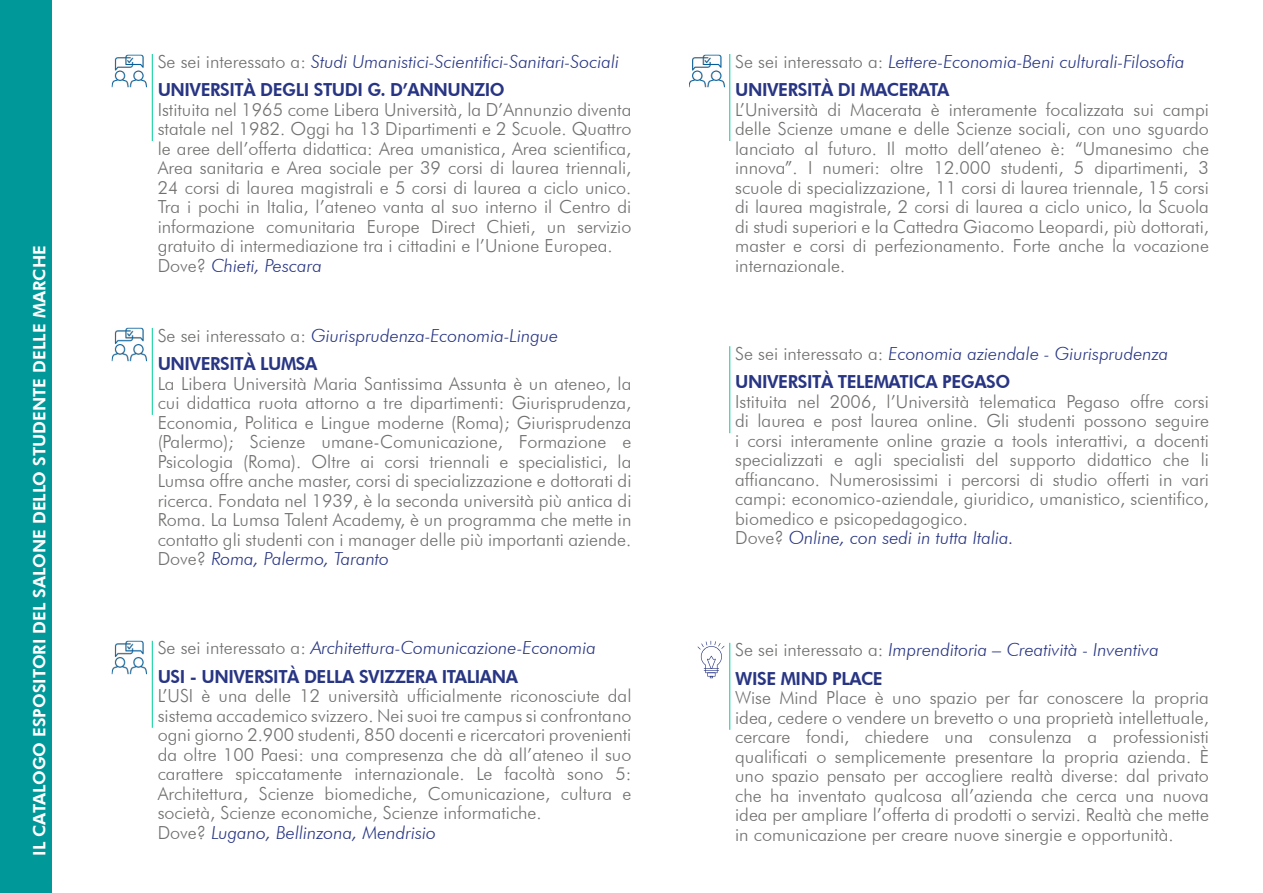
<style>
.page{position:relative;width:1263px;height:893px;background:#fff}
.page>*{position:absolute;margin:0;border:0;box-sizing:border-box;transform-origin:0 0}
.t1{font:300 18px/19.5px "Futura BT";color:#71706f;text-align:justify}
.t2{font:italic 300 18px/28.5px "Futura BT";color:#283583}
.t3{font:800 17.1px "Futura BT";color:#fff}
.s1{font-style:normal;color:#71706f}
.s2{font-weight:800;font-style:normal}
.s3{font-style:italic;color:#283583}
</style>
<div class="page">
<hr style="left:729px;top:54px;width:1px;height:87px;background:#0c9">
<img style="left:689px;top:54px;width:35px;height:33px">
<hr style="left:152px;top:328px;width:1px;height:87px;background:#0c9">
<img style="left:112px;top:328px;width:35px;height:33px">
<div style="left:0;top:0;width:51px;height:893px;background:#009899"></div>
<hr style="left:152px;top:54px;width:1px;height:87px;background:#0c9">
<img style="left:112px;top:54px;width:35px;height:33px">
<hr style="left:152px;top:641px;width:1px;height:87px;background:#0c9">
<img style="left:112px;top:641px;width:35px;height:33px">
<hr style="left:729px;top:643px;width:1px;height:87px;background:#0c9">
<svg style="left:698px;top:641px;width:26px;height:37px"></svg>
<hr style="left:729px;top:346px;width:1px;height:87px;background:#0c9">
<p class="t3" style="left:29px;top:856px;width:612px;rotate:-90deg">IL CATALOGO ESPOSITORI DEL SALONE DELLO STUDENTE DELLE MARCHE</p>
<p class="t2" style="left:158px;top:47px;width:463px"><span class="s1">Se sei interessato a:</span> Studi Umanistici-Scientifici-Sanitari-Sociali<br><span class="s2">UNIVERSITÀ DEGLI STUDI G. D’ANNUNZIO</span></p>
<p class="t1" style="left:158px;top:99px;width:475px;text-align:left">Istituita nel 1965 come Libera Università, la D’Annunzio diventa statale nel 1982. Oggi ha 13 Dipartimenti e 2 Scuole. Quattro le aree dell’offerta didattica: Area umanistica, Area scientifica, Area sanitaria e Area sociale per 39 corsi di laurea triennali, 24 corsi di laurea magistrali e 5 corsi di laurea a ciclo unico.<br>Tra i pochi in Italia, l’ateneo vanta al suo interno il Centro di informazione comunitaria Europe Direct Chieti, un servizio gratuito di intermediazione tra i cittadini e l’Unione Europea.<br>Dove? <span class="s3">Chieti, Pescara</span></p>
<p class="t2" style="left:158px;top:321px;width:402px"><span class="s1">Se sei interessato a:</span> Giurisprudenza-Economia-Lingue<br><span class="s2">UNIVERSITÀ LUMSA</span></p>
<p class="t1" style="left:158px;top:373px;width:475px">La Libera Università Maria Santissima Assunta è un ateneo, la cui didattica ruota attorno a tre dipartimenti: Giurisprudenza, Economia, Politica e Lingue moderne (Roma); Giurisprudenza (Palermo); Scienze umane-Comunicazione, Formazione e Psicologia (Roma). Oltre ai corsi triennali e specialistici, la Lumsa offre anche master, corsi di specializzazione e dottorati di ricerca. Fondata nel 1939, è la seconda università più antica di Roma. La Lumsa Talent Academy, è un programma che mette in contatto gli studenti con i manager delle più importanti aziende.<br>Dove? <span class="s3">Roma, Palermo, Taranto</span></p>
<p class="t2" style="left:158px;top:634px;width:440px"><span class="s1">Se sei interessato a:</span> Architettura-Comunicazione-Economia<br><span class="s2">USI - UNIVERSITÀ DELLA SVIZZERA ITALIANA</span></p>
<p class="t1" style="left:158px;top:686px;width:475px;text-align:left">L’USI è una delle 12 università ufficialmente riconosciute dal sistema accademico svizzero. Nei suoi tre campus si confrontano ogni giorno 2.900 studenti, 850 docenti e ricercatori provenienti da oltre 100 Paesi: una compresenza che dà all’ateneo il suo carattere spiccatamente internazionale. Le facoltà sono 5:<br>Architettura, Scienze biomediche, Comunicazione, cultura e società, Scienze economiche, Scienze informatiche.<br>Dove? <span class="s3">Lugano, Bellinzona, Mendrisio</span></p>
<p class="t2" style="left:735px;top:47px;width:451px"><span class="s1">Se sei interessato a:</span> Lettere-Economia-Beni culturali-Filosofia<br><span class="s2">UNIVERSITÀ DI MACERATA</span></p>
<p class="t1" style="left:735px;top:99px;width:475px">L’Università di Macerata è interamente focalizzata sui campi delle Scienze umane e delle Scienze sociali, con uno sguardo lanciato al futuro. Il motto dell’ateneo è: “Umanesimo che innova”. I numeri: oltre 12.000 studenti, 5 dipartimenti, 3 scuole di specializzazione, 11 corsi di laurea triennale, 15 corsi di laurea magistrale, 2 corsi di laurea a ciclo unico, la Scuola di studi superiori e la Cattedra Giacomo Leopardi, più dottorati, master e corsi di perfezionamento. Forte anche la vocazione internazionale.</p>
<p class="t2" style="left:735px;top:339px;width:435px"><span class="s1">Se sei interessato a:</span> Economia aziendale - Giurisprudenza<br><span class="s2">UNIVERSITÀ TELEMATICA PEGASO</span></p>
<p class="t1" style="left:735px;top:392px;width:475px;text-align:left">Istituita nel 2006, l’Università telematica Pegaso offre corsi di laurea e post laurea online. Gli studenti possono seguire i corsi interamente online grazie a tools interattivi, a docenti specializzati e agli specialisti del supporto didattico che li affiancano. Numerosissimi i percorsi di studio offerti in vari campi: economico-aziendale, giuridico, umanistico, scientifico, biomedico e psicopedagogico.<br>Dove? <span class="s3">Online, con sedi in tutta Italia.</span></p>
<p class="t2" style="left:735px;top:636px;width:425px"><span class="s1">Se sei interessato a:</span> Imprenditoria – Creatività - Inventiva<br><span class="s2">WISE MIND PLACE</span></p>
<p class="t1" style="left:735px;top:688px;width:475px">Wise Mind Place è uno spazio per far conoscere la propria idea, cedere o vendere un brevetto o una proprietà intellettuale, cercare fondi, chiedere una consulenza a professionisti qualificati o semplicemente presentare la propria azienda. È uno spazio pensato per accogliere realtà diverse: dal privato che ha inventato qualcosa all’azienda che cerca una nuova idea per ampliare l’offerta di prodotti o servizi. Realtà che mette in comunicazione per creare nuove sinergie e opportunità.</p>
</div>
